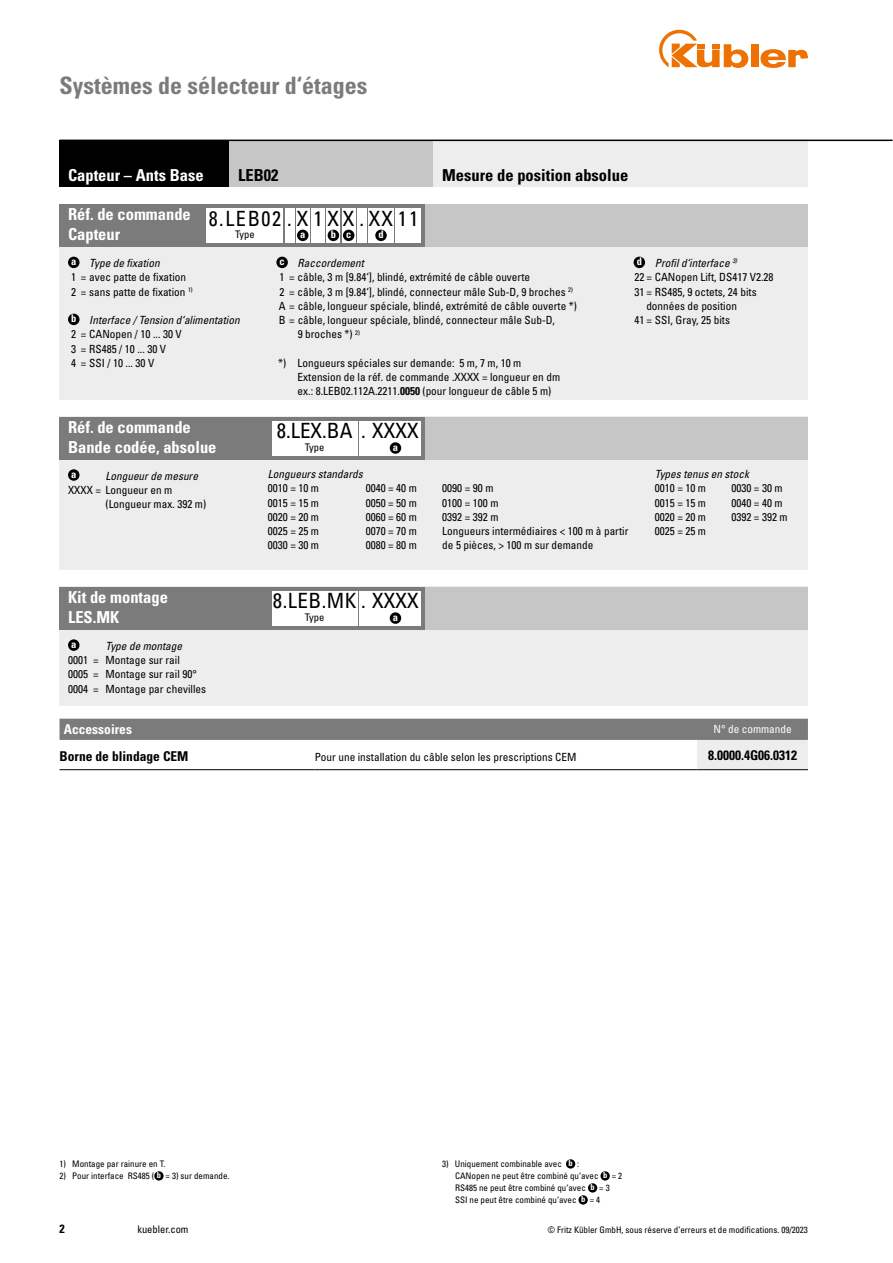
<style>
.page{position:relative;width:893px;height:1263px;background:#fff}
.page>*{position:absolute;margin:0;border:0;box-sizing:border-box;transform-origin:0 0}
.t1{font:700 condensed 24px "Univers LT Std";color:#7c7b7b}
.t2{font:condensed 21px "Univers LT Std";letter-spacing:.09em;color:#000;scale:.96 1}
.t3{font:condensed 21px "Univers LT Std";color:#000}
.t4{font:condensed 21px "Univers LT Std";letter-spacing:.02em;color:#000}
.t5{font:700 condensed 16.5px/19.8px "Univers LT Std";color:#fff}
.t6{font:700 condensed 16.5px "Univers LT Std";color:#000}
.t7{font:700 condensed 13.5px "Univers LT Std";color:#000}
.t8{font:700 condensed 13.5px "Univers LT Std";color:#fff}
.t9{font:700 condensed 12px "Univers LT Std";color:#000}
.t10{font:condensed 11.25px/14.2px "Univers LT Std";color:#000}
.t11{font:italic condensed 11.25px "Univers LT Std";color:#000}
.t12{font:condensed 11.25px "Univers LT Std";color:#fff}
.t13{font:condensed 10.5px "Univers LT Std";color:#000}
.t14{font:700 condensed 10.5px "Univers LT Std";color:#fff}
.t15{font:condensed 9px/12px "Univers LT Std";color:#000}
.s1{font-style:italic}
.s2{font-weight:700}
.s3{font-weight:700;font-size:8.55px;color:#fff}
</style>
<div class="page">
<div style="left:751px;top:44px;width:7px;height:23px;background:#ee7203"></div>
<svg style="left:760px;top:49px;width:48px;height:19px"></svg>
<svg style="left:659px;top:30px;width:89px;height:38px"></svg>
<div style="left:60px;top:204px;width:748px;height:196px;background:#ededed"></div>
<div style="left:60px;top:417px;width:748px;height:153px;background:#ededed"></div>
<div style="left:425px;top:204px;width:383px;height:43px;background:#c6c6c6"></div>
<div style="left:425px;top:417px;width:383px;height:42px;background:#c6c6c6"></div>
<div style="left:60px;top:587px;width:748px;height:119px;background:#ededed"></div>
<div style="left:425px;top:587px;width:383px;height:42px;background:#c6c6c6"></div>
<div style="left:634px;top:257px;width:11px;height:11px;background:#000;border-radius:50%"></div>
<div style="left:154px;top:1171px;width:10px;height:9px;background:#000;border-radius:50%"></div>
<div style="left:566px;top:1159px;width:9px;height:9px;background:#000;border-radius:50%"></div>
<div style="left:600px;top:1171px;width:10px;height:9px;background:#000;border-radius:50%"></div>
<div style="left:588px;top:1183px;width:9px;height:9px;background:#000;border-radius:50%"></div>
<div style="left:578px;top:1195px;width:10px;height:9px;background:#000;border-radius:50%"></div>
<div style="left:60px;top:204px;width:365px;height:43px;background:#7c7b7b"></div>
<div style="left:68px;top:257px;width:12px;height:11px;background:#000;border-radius:50%"></div>
<div style="left:68px;top:314px;width:12px;height:11px;background:#000;border-radius:50%"></div>
<div style="left:207px;top:208px;width:76px;height:34px;background:#fff"></div>
<div style="left:285px;top:208px;width:9px;height:34px;background:#fff"></div>
<div style="left:357px;top:208px;width:10px;height:34px;background:#fff"></div>
<div style="left:327px;top:208px;width:13px;height:34px;background:#fff"></div>
<div style="left:296px;top:208px;width:14px;height:34px;background:#fff"></div>
<div style="left:342px;top:208px;width:13px;height:34px;background:#fff"></div>
<div style="left:311px;top:208px;width:14px;height:34px;background:#fff"></div>
<div style="left:395px;top:208px;width:26px;height:34px;background:#fff"></div>
<div style="left:368px;top:208px;width:26px;height:34px;background:#fff"></div>
<div style="left:328px;top:230px;width:11px;height:11px;background:#000;border-radius:50%"></div>
<div style="left:297px;top:230px;width:11px;height:11px;background:#000;border-radius:50%"></div>
<div style="left:343px;top:230px;width:11px;height:11px;background:#000;border-radius:50%"></div>
<div style="left:375px;top:230px;width:12px;height:11px;background:#000;border-radius:50%"></div>
<div style="left:276px;top:257px;width:12px;height:11px;background:#000;border-radius:50%"></div>
<div style="left:60px;top:140px;width:170px;height:47px;background:#000"></div>
<div style="left:230px;top:140px;width:204px;height:47px;background:#c6c6c6"></div>
<div style="left:434px;top:140px;width:374px;height:47px;background:#ededed"></div>
<div style="left:60px;top:417px;width:365px;height:42px;background:#7c7b7b"></div>
<div style="left:272px;top:421px;width:85px;height:34px;background:#fff"></div>
<div style="left:359px;top:421px;width:9px;height:34px;background:#fff"></div>
<div style="left:370px;top:421px;width:51px;height:34px;background:#fff"></div>
<div style="left:390px;top:442px;width:11px;height:12px;background:#000;border-radius:50%"></div>
<div style="left:68px;top:469px;width:12px;height:12px;background:#000;border-radius:50%"></div>
<div style="left:60px;top:587px;width:365px;height:42px;background:#7c7b7b"></div>
<div style="left:60px;top:719px;width:748px;height:21px;background:#7c7b7b"></div>
<div style="left:697px;top:740px;width:111px;height:30px;background:#ededed"></div>
<hr style="left:60px;top:769px;width:255px;height:1px;background:#000">
<hr style="left:315px;top:769px;width:382px;height:1px;background:#000">
<hr style="left:697px;top:769px;width:111px;height:1px;background:#000">
<div style="left:272px;top:591px;width:85px;height:34px;background:#fff"></div>
<div style="left:359px;top:591px;width:9px;height:34px;background:#fff"></div>
<div style="left:370px;top:591px;width:51px;height:34px;background:#fff"></div>
<div style="left:390px;top:612px;width:11px;height:12px;background:#000;border-radius:50%"></div>
<div style="left:68px;top:639px;width:12px;height:12px;background:#000;border-radius:50%"></div>
<hr style="left:60px;top:140px;width:832px;height:1px;background:#000">
<h1 class="t1" style="left:60px;top:71px;width:309px">Systèmes de sélecteur d‘étages</h1>
<h3 class="t5" style="left:68px;top:165px;width:137px">Capteur – Ants Base</h3>
<h3 class="t6" style="left:238px;top:165px;width:42px">LEB02</h3>
<h3 class="t6" style="left:442px;top:165px;width:188px">Mesure de position absolue</h3>
<h3 class="t5" style="left:68px;top:204px;width:124px">Réf. de commande<br>Capteur</h3>
<p class="t10" style="left:71px;top:256px;width:123px"><sup>a</sup> <span class="s1">Type de fixation<br></span>1 = avec patte de fixation<br>2 = sans patte de fixation <sup>1)</sup></p>
<p class="t10" style="left:71px;top:313px;width:170px"><sup>b</sup> <span class="s1">Interface / Tension d‘alimentation<br></span>2 = CANopen / 10 ... 30 V<br>3 = RS485 / 10 ... 30 V<br>4 = SSI / 10 ... 30 V</p>
<h2 class="t2" style="left:209px;top:205px;width:220px">8.LEB02 .X1XX.XX11</h2>
<p class="t13" style="left:235px;top:228px;width:21px">Type</p>
<p class="t14" style="left:300px;top:228px;width:7px">a</p>
<p class="t14" style="left:331px;top:228px;width:22px">b c</p>
<p class="t14" style="left:378px;top:228px;width:7px">d</p>
<p class="t11" style="left:279px;top:256px;width:86px"><sup>c</sup> Raccordement</p>
<p class="t10" style="left:280px;top:270px;width:252px">1 = câble, 3 m [9.84‘], blindé, extrémité de câble ouverte</p>
<p class="t10" style="left:280px;top:284px;width:295px">2 = câble, 3 m [9.84‘], blindé, connecteur mâle Sub-D, 9 broches <sup>2)</sup></p>
<p class="t10" style="left:279px;top:299px;width:300px">A = câble, longueur spéciale, blindé, extrémité de câble ouverte *)</p>
<p class="t10" style="left:279px;top:313px;width:278px">B = câble, longueur spéciale, blindé, connecteur mâle Sub-D,</p>
<p class="t10" style="left:298px;top:327px;width:64px">9 broches *) <sup>2)</sup></p>
<p class="t10" style="left:298px;top:356px;width:264px;text-indent:-20px">*) Longueurs spéciales sur demande: 5 m, 7 m, 10 m<br>Extension de la réf. de commande .XXXX = longueur en dm ex.: 8.LEB02.112A.2211.<span class="s2">0050</span> (pour longueur de câble 5 m)</p>
<h3 class="t5" style="left:68px;top:417px;width:150px">Réf. de commande<br>Bande codée, absolue</h3>
<h2 class="t3" style="left:277px;top:418px;width:144px">8.LEX.BA . XXXX</h2>
<p class="t13" style="left:305px;top:440px;width:21px">Type</p>
<p class="t14" style="left:393px;top:440px;width:7px">a</p>
<p class="t11" style="left:637px;top:256px;width:102px"><sup>d</sup> Profil d‘interface <sup>3)</sup></p>
<p class="t10" style="left:634px;top:270px;width:141px">22 = CANopen Lift, DS417 V2.28</p>
<p class="t10" style="left:634px;top:284px;width:124px">31 = RS485, 9 octets, 24 bits</p>
<p class="t10" style="left:646px;top:299px;width:92px">données de position</p>
<p class="t10" style="left:634px;top:313px;width:97px">41 = SSI, Gray, 25 bits</p>
<p class="t11" style="left:268px;top:467px;width:96px">Longueurs standards</p>
<p class="t10" style="left:268px;top:481px;width:53px;text-align:justify">0010 = 10 m 0015 = 15 m 0020 = 20 m 0025 = 25 m 0030 = 30 m</p>
<p class="t10" style="left:366px;top:481px;width:53px;text-align:justify">0040 = 40 m 0050 = 50 m 0060 = 60 m 0070 = 70 m 0080 = 80 m</p>
<p class="t14" style="left:71px;top:467px;width:7px">a</p>
<p class="t11" style="left:106px;top:469px;width:94px">Longueur de mesure</p>
<p class="t10" style="left:106px;top:483px;width:102px;text-indent:-37px">XXXX = Longueur en m (Longueur max. 392 m)</p>
<p class="t10" style="left:442px;top:481px;width:188px">0090 = 90 m<br>0100 = 100 m<br>0392 = 392 m<br>Longueurs intermédiaires &lt; 100 m à partir de 5 pièces, &gt; 100 m sur demande</p>
<h3 class="t5" style="left:68px;top:587px;width:101px">Kit de montage<br>LES.MK</h3>
<p class="t14" style="left:71px;top:638px;width:7px">a</p>
<p class="t11" style="left:106px;top:639px;width:78px">Type de montage</p>
<p class="t10" style="left:68px;top:653px;width:140px">0001 = Montage sur rail<br>0005 = Montage sur rail 90°<br>0004 = Montage par chevilles</p>
<h2 class="t4" style="left:273px;top:588px;width:147px">8.LEB.MK . XXXX</h2>
<p class="t13" style="left:305px;top:610px;width:21px">Type</p>
<p class="t14" style="left:393px;top:611px;width:7px">a</p>
<p class="t11" style="left:655px;top:467px;width:96px">Types tenus en stock</p>
<p class="t10" style="left:655px;top:481px;width:53px;text-align:justify">0010 = 10 m 0015 = 15 m 0020 = 20 m 0025 = 25 m</p>
<p class="t10" style="left:731px;top:481px;width:58px">0030 = 30 m<br>0040 = 40 m<br>0392 = 392 m</p>
<p class="t8" style="left:64px;top:721px;width:70px">Accessoires</p>
<p class="t12" style="left:713px;top:722px;width:80px">N° de commande</p>
<p class="t7" style="left:60px;top:748px;width:130px">Borne de blindage CEM</p>
<p class="t10" style="left:315px;top:750px;width:263px">Pour une installation du câble selon les prescriptions CEM</p>
<p class="t7" style="left:708px;top:747px;width:91px">8.0000.4G06.0312</p>
<p class="t15" style="left:60px;top:1158px;width:107px">1) Montage par rainure en T.</p>
<p class="t15" style="left:60px;top:1170px;width:172px">2) Pour interface RS485 ( <span class="s3">b</span> = 3) sur demande.</p>
<p class="t15" style="left:455px;top:1158px;width:169px;text-indent:-13px">3) Uniquement combinable avec <span class="s3">b</span> :<br>CANopen ne peut être combiné qu‘avec <span class="s3">b</span> = 2<br>RS485 ne peut être combiné qu‘avec <span class="s3">b</span> = 3<br>SSI ne peut être combiné qu‘avec <span class="s3">b</span> = 4</p>
<p class="t9" style="left:60px;top:1221px;width:7px">2</p>
<p class="t13" style="left:137px;top:1223px;width:53px">kuebler.com</p>
<p class="t15" style="left:548px;top:1224px;width:262px">© Fritz Kübler GmbH, sous réserve d’erreurs et de modifications. 09/2023</p>
</div>
